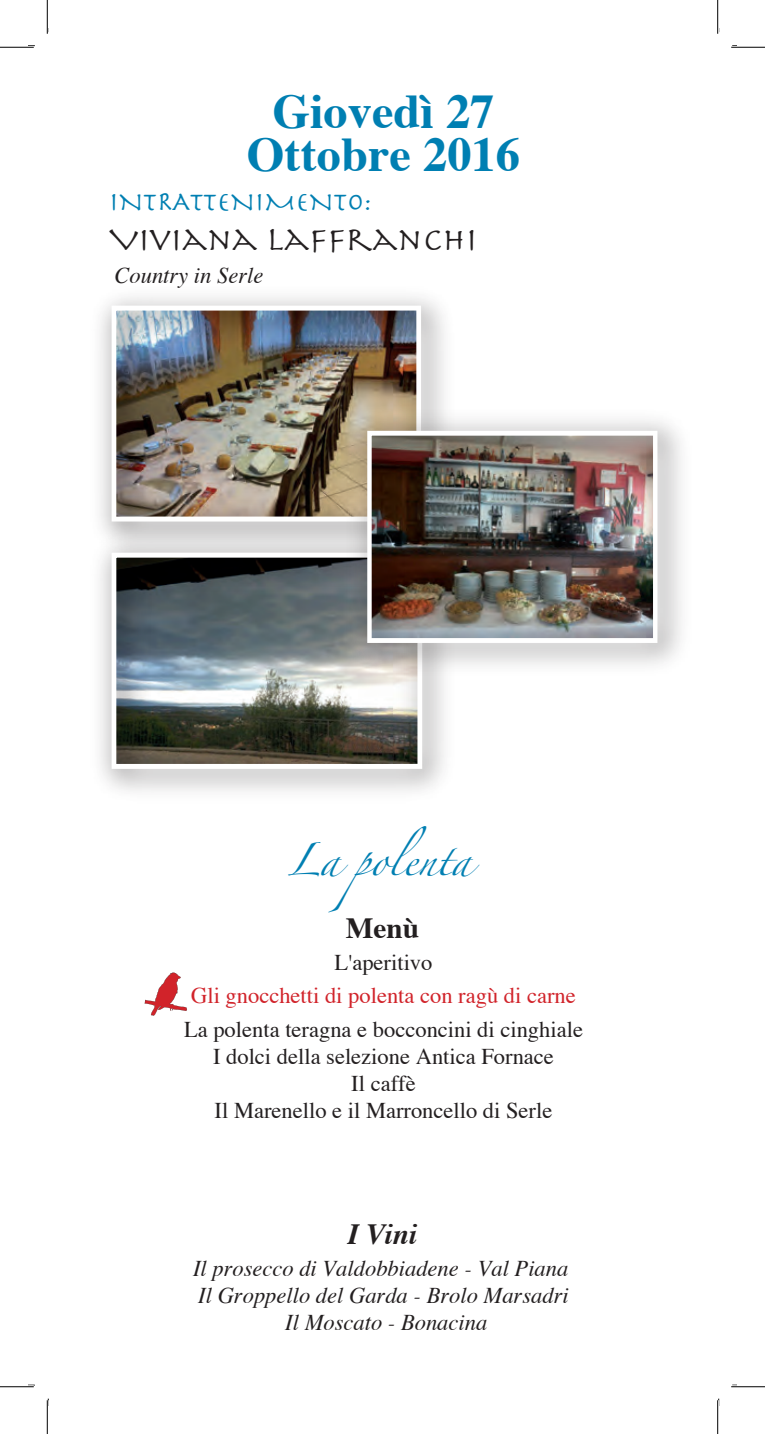
<style>
.page{position:relative;width:765px;height:1434px;background:#fff}
.page>*{position:absolute;margin:0;border:0;box-sizing:border-box;transform-origin:0 0}
.t1{font:700 48.38px/42.8px "Times";color:#007fb2;text-align:center}
.t2{font:33.75px "Herculanum";color:#231f20}
.t3{font:29.25px "Zapfino";letter-spacing:-.01em;color:#007fb2}
.t4{font:italic 700 29.25px "Times";color:#231f20}
.t5{font:700 29.25px "Times";color:#231f20}
.t6{font:27px "Herculanum";color:#007fb2}
.t7{font:22.5px/27px "Times";color:#231f20;text-align:center}
.t8{font:italic 22.5px/27px "Times";color:#231f20;text-align:center}
.t9{font:22.5px "Times";color:#d1232a}
</style>
<div class="page">
<svg style="left:145px;top:972px;width:42px;height:44px"></svg>
<img style="left:111px;top:306px;width:306px;height:215px">
<img style="left:111px;top:553px;width:311px;height:216px">
<img style="left:339px;top:402px;width:343px;height:281px">
<img style="left:367px;top:431px;width:290px;height:212px">
<hr style="left:0;top:47px;width:34px;height:1px;background:#000">
<hr style="left:730px;top:47px;width:34px;height:1px;background:#000">
<hr style="left:0;top:1386px;width:34px;height:1px;background:#000">
<hr style="left:730px;top:1386px;width:34px;height:1px;background:#000">
<hr style="left:47px;top:0;width:1px;height:34px;background:#000">
<hr style="left:47px;top:1400px;width:1px;height:34px;background:#000">
<hr style="left:717px;top:0;width:1px;height:34px;background:#000">
<hr style="left:717px;top:1400px;width:1px;height:34px;background:#000">
<h1 class="t1" style="left:247px;top:85px;width:274px">Giovedì 27<br>Ottobre 2016</h1>
<p class="t6" style="left:109px;top:185px;width:264px">INTRATTENIMENTO:</p>
<h2 class="t2" style="left:109px;top:218px;width:369px">VIVIANA LAFFRANCHI</h2>
<p class="t8" style="left:114px;top:260px;width:150px">Country in Serle</p>
<h3 class="t3" style="left:287px;top:847px;width:186px">La polenta</h3>
<h3 class="t5" style="left:345px;top:900px;width:75px">Menù</h3>
<p class="t7" style="left:334px;top:947px;width:99px">L'aperitivo</p>
<p class="t9" style="left:191px;top:975px;width:386px">Gli gnocchetti di polenta con ragù di carne</p>
<p class="t7" style="left:184px;top:1014px;width:400px">La polenta teragna e bocconcini di cinghiale<br>I dolci della selezione Antica Fornace<br>Il caffè<br>Il Marenello e il Marroncello di Serle</p>
<h3 class="t4" style="left:347px;top:1206px;width:71px">I Vini</h3>
<p class="t8" style="left:193px;top:1253px;width:377px">Il prosecco di Valdobbiadene - Val Piana<br>Il Groppello del Garda - Brolo Marsadri<br>Il Moscato - Bonacina</p>
</div>
